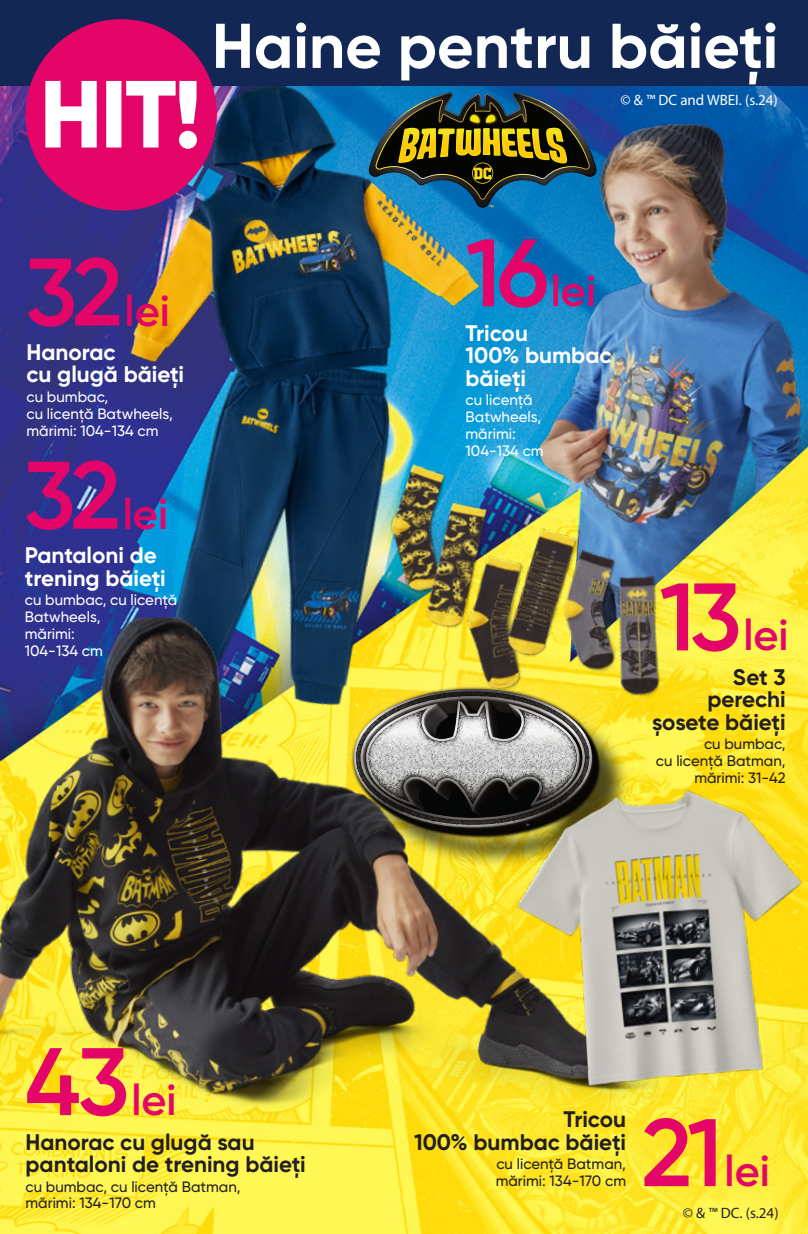
<style>
.page{position:relative;width:808px;height:1234px;background:#fff}
.page>*{position:absolute;margin:0;border:0;box-sizing:border-box;transform-origin:0 0}
.t1{font:700 63px "Gilroy";color:#fff}
.t2{font:600 43.2px "Gilroy";color:#e30567}
.t3{font:700 22.5px/22.5px "Gilroy";color:#231f20;text-align:right}
.t4{font:700 22.5px/22.5px "Gilroy";color:#fff}
.t5{font:500 15px/16.8px "Gilroy";color:#fff}
.t6{font:500 15px/16.8px "Gilroy";color:#231f20}
.t7{font:15px "Myriad Pro";color:#fff}
.t8{font:15px "Myriad Pro";color:#231f20}
.s1{font-size:95.7px}
</style>
<div class="page">
<img style="left:0;top:85px;width:761px;height:1148px">
<img style="left:527px;top:85px;width:234px;height:561px">
<div style="left:0;top:0;width:808px;height:85px;background:#132754"></div>
<svg style="left:515px;top:92px;width:82px;height:116px;background:#2d505b"></svg>
<img style="left:761px;top:85px;width:14px;height:1148px">
<img style="left:775px;top:85px;width:33px;height:1148px">
<img style="left:89px;top:465px;width:246px;height:146px">
<img style="left:59px;top:19px;width:456px;height:446px">
<img style="left:0;top:612px;width:633px;height:548px">
<img style="left:335px;top:446px;width:385px;height:298px">
<img style="left:483px;top:722px;width:325px;height:426px">
<div style="left:26px;top:19px;width:191px;height:191px;background:#e30567;border-radius:50%"></div>
<svg style="left:45px;top:81px;width:152px;height:68px"></svg>
<h1 class="t1" style="left:212px;top:6px;width:568px">Haine pentru băieți</h1>
<h2 class="t2" style="left:26px;top:283px;width:146px"><span class="s1">32</span>lei</h2>
<h3 class="t4" style="left:27px;top:340px;width:159px">Hanorac<br>cu glugă băieți</h3>
<p class="t5" style="left:27px;top:388px;width:148px">cu bumbac,<br>cu licență Batwheels, mărimi: 104-134 cm</p>
<h2 class="t2" style="left:24px;top:486px;width:146px"><span class="s1">32</span>lei</h2>
<h3 class="t4" style="left:25px;top:543px;width:143px">Pantaloni de trening băieți</h3>
<p class="t5" style="left:25px;top:591px;width:154px">cu bumbac, cu licență<br>Batwheels,<br>mărimi:<br>104-134 cm</p>
<h2 class="t2" style="left:25px;top:1072px;width:153px"><span class="s1">43</span>lei</h2>
<h3 class="t3" style="left:26px;top:1129px;width:282px;text-align:left">Hanorac cu glugă sau pantaloni de trening băieți</h3>
<p class="t6" style="left:26px;top:1177px;width:217px">cu bumbac, cu licență Batman, mărimi: 134-170 cm</p>
<p class="t7" style="left:620px;top:91px;width:159px">© &amp; ™ DC and WBEI. (s.24)</p>
<h2 class="t2" style="left:466px;top:264px;width:132px"><span class="s1">16</span>lei</h2>
<h3 class="t4" style="left:466px;top:321px;width:147px">Tricou<br>100% bumbac băieți</h3>
<p class="t5" style="left:466px;top:391px;width:80px">cu licență<br>Batwheels, mărimi:<br>104-134 cm</p>
<h2 class="t2" style="left:660px;top:608px;width:130px"><span class="s1">13</span>lei</h2>
<h3 class="t3" style="left:652px;top:665px;width:135px">Set 3 perechi șosete băieți</h3>
<p class="t6" style="left:656px;top:735px;width:131px;text-align:right">cu bumbac,<br>cu licență Batman, mărimi: 31-42</p>
<h3 class="t3" style="left:414px;top:1107px;width:214px">Tricou<br>100% bumbac băieți</h3>
<p class="t6" style="left:496px;top:1155px;width:132px">cu licență Batman, mărimi: 134-170 cm</p>
<h2 class="t2" style="left:641px;top:1143px;width:130px"><span class="s1">21</span>lei</h2>
<p class="t8" style="left:683px;top:1203px;width:97px">© &amp; ™ DC. (s.24)</p>
</div>
